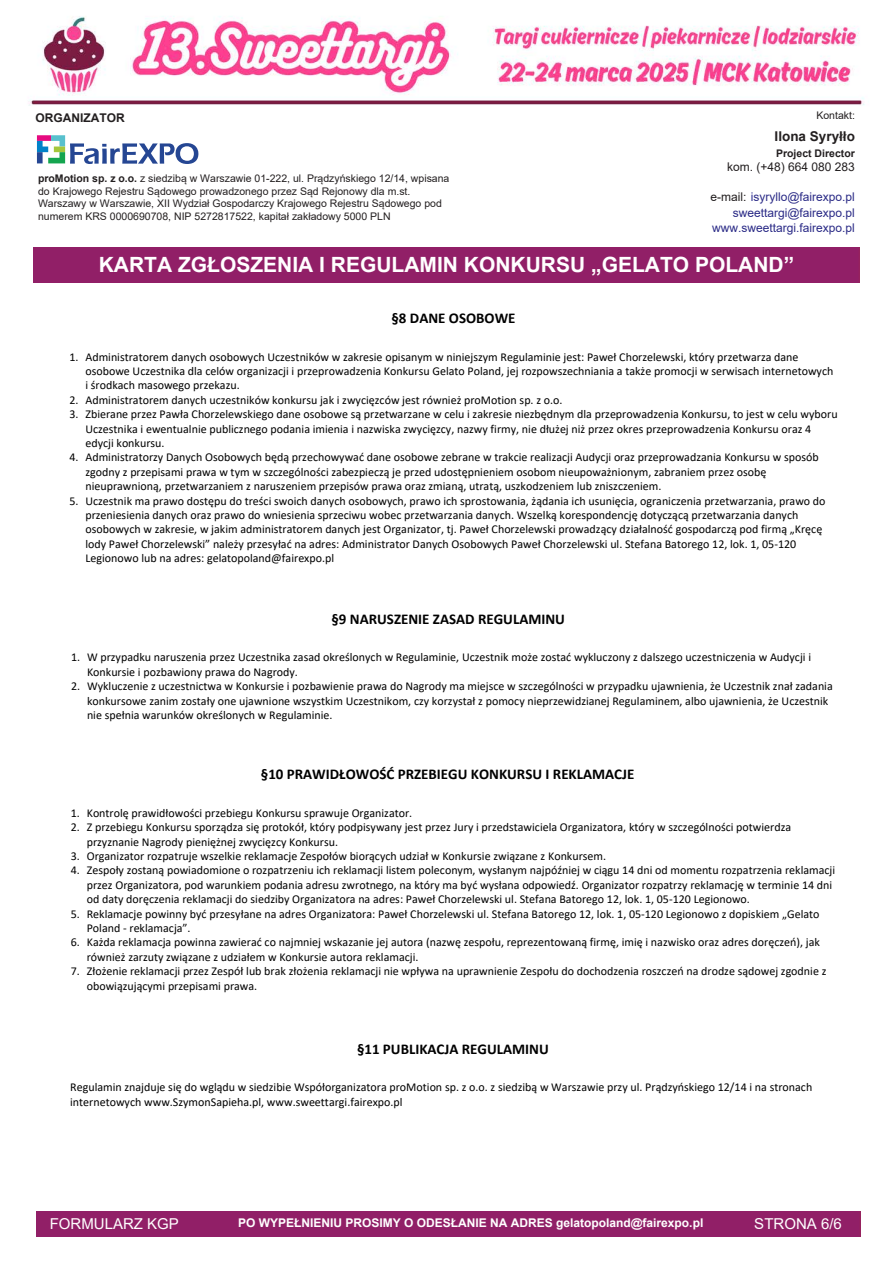
<style>
.page{position:relative;width:893px;height:1263px;background:#fff}
.page>*{position:absolute;margin:0;border:0;box-sizing:border-box;transform-origin:0 0}
.t1{font:700 21px "Arial";color:#fff}
.t2{font:700 15px "Calibri";color:#000}
.t3{font:15px "Arial";color:#fff}
.t4{font:700 13.5px "Arial";color:#231f20}
.t5{font:12px/14.4px "Calibri";color:#000}
.t6{font:12px/15.6px "Arial";color:#2a2a86;text-align:right}
.t7{font:700 12px "Arial";color:#fff}
.t8{font:12px "Arial";color:#231f20}
.t9{font:700 12px "Arial";color:#231f20}
.t10{font:10.5px/12.6px "Arial";color:#231f20}
.t11{font:700 10.5px "Arial";color:#231f20}
.s1{font-weight:700}
.s2{color:#231f20}
.s3{color:#2e3092}
.s4{font-style:inherit}
</style>
<div class="page">
<div style="left:36px;top:1211px;width:825px;height:25px;background:#911f67"></div>
<div style="left:33px;top:247px;width:826px;height:35px;background:#911f67"></div>
<svg style="left:37px;top:135px;width:162px;height:29px"></svg>
<img style="left:29px;top:16px;width:836px;height:90px">
<p class="t9" style="left:36px;top:109px;width:91px">ORGANIZATOR</p>
<p class="t10" style="left:38px;top:172px;width:413px"><span class="s1">proMotion sp. z o.o.</span> z siedzibą w Warszawie 01-222, ul. Prądzyńskiego 12/14, wpisana do Krajowego Rejestru Sądowego prowadzonego przez Sąd Rejonowy dla m.st.<br>Warszawy w Warszawie, XII Wydział Gospodarczy Krajowego Rejestru Sądowego pod numerem KRS 0000690708, NIP 5272817522, kapitał zakładowy 5000 PLN</p>
<p class="t10" style="left:816px;top:108px;width:40px">Kontakt:</p>
<p class="t4" style="left:775px;top:126px;width:82px">Ilona Syryłło</p>
<p class="t11" style="left:776px;top:146px;width:80px">Project Director</p>
<p class="t8" style="left:727px;top:159px;width:129px">kom. (+48) 664 080 283</p>
<p class="t6" style="left:710px;top:189px;width:146px"><span class="s2">e-mail:</span> <span class="s3">i</span>syryllo@fairexpo.pl sweettargi@fairexpo.pl www.sweettargi.fairexpo.pl</p>
<h1 class="t1" style="left:99px;top:250px;width:697px">KARTA ZGŁOSZENIA I <span class="s4">REGULAMIN KONKURSU</span> „GELATO POLAND”</h1>
<p class="t2" style="left:392px;top:307px;width:125px">§8 DANE OSOBOWE</p>
<p class="t5" style="left:85px;top:349px;width:749px;text-indent:-16px">1. Administratorem danych osobowych Uczestników w zakresie opisanym w niniejszym Regulaminie jest: Paweł Chorzelewski, który przetwarza dane osobowe Uczestnika dla celów organizacji i przeprowadzenia Konkursu Gelato Poland, jej rozpowszechniania a także promocji w serwisach internetowych i środkach masowego przekazu.</p>
<p class="t5" style="left:69px;top:392px;width:495px">2. Administratorem danych uczestników konkursu jak i zwycięzców jest również proMotion sp. z o.o.</p>
<p class="t5" style="left:85px;top:407px;width:754px;text-indent:-16px">3. Zbierane przez Pawła Chorzelewskiego dane osobowe są przetwarzane w celu i zakresie niezbędnym dla przeprowadzenia Konkursu, to jest w celu wyboru<br>Uczestnika i ewentualnie publicznego podania imienia i nazwiska zwycięzcy, nazwy firmy, nie dłużej niż przez okres przeprowadzenia Konkursu oraz 4 edycji konkursu.</p>
<p class="t5" style="left:85px;top:450px;width:735px;text-indent:-16px">4. Administratorzy Danych Osobowych będą przechowywać dane osobowe zebrane w trakcie realizacji Audycji oraz przeprowadzania Konkursu w sposób zgodny z przepisami prawa w tym w szczególności zabezpieczą je przed udostępnieniem osobom nieupoważnionym, zabraniem przez osobę nieuprawnioną, przetwarzaniem z naruszeniem przepisów prawa oraz zmianą, utratą, uszkodzeniem lub zniszczeniem.</p>
<p class="t5" style="left:85px;top:493px;width:742px;text-indent:-16px">5. Uczestnik ma prawo dostępu do treści swoich danych osobowych, prawo ich sprostowania, żądania ich usunięcia, ograniczenia przetwarzania, prawo do przeniesienia danych oraz prawo do wniesienia sprzeciwu wobec przetwarzania danych. Wszelką korespondencję dotyczącą przetwarzania danych osobowych w zakresie, w jakim administratorem danych jest Organizator, tj. Paweł Chorzelewski prowadzący działalność gospodarczą pod firmą „Kręcę lody Paweł Chorzelewski” należy przesyłać na adres: Administrator Danych Osobowych Paweł Chorzelewski ul. Stefana Batorego 12, lok. 1, 05-120<br>Legionowo lub na adres: gelatopoland@fairexpo.pl</p>
<p class="t2" style="left:331px;top:608px;width:235px">§9 NARUSZENIE ZASAD REGULAMINU</p>
<p class="t5" style="left:87px;top:650px;width:726px;text-indent:-16px">1. W przypadku naruszenia przez Uczestnika zasad określonych w Regulaminie, Uczestnik może zostać wykluczony z dalszego uczestniczenia w Audycji i<br>Konkursie i pozbawiony prawa do Nagrody.</p>
<p class="t5" style="left:87px;top:679px;width:747px;text-indent:-16px">2. Wykluczenie z uczestnictwa w Konkursie i pozbawienie prawa do Nagrody ma miejsce w szczególności w przypadku ujawnienia, że Uczestnik znał zadania konkursowe zanim zostały one ujawnione wszystkim Uczestnikom, czy korzystał z pomocy nieprzewidzianej Regulaminem, albo ujawnienia, że Uczestnik nie spełnia warunków określonych w Regulaminie.</p>
<p class="t2" style="left:261px;top:764px;width:375px">§10 PRAWIDŁOWOŚĆ PRZEBIEGU KONKURSU I REKLAMACJE</p>
<p class="t5" style="left:71px;top:805px;width:343px">1. Kontrolę prawidłowości przebiegu Konkursu sprawuje Organizator.</p>
<p class="t5" style="left:87px;top:820px;width:706px;text-indent:-16px">2. Z przebiegu Konkursu sporządza się protokół, który podpisywany jest przez Jury i przedstawiciela Organizatora, który w szczególności potwierdza przyznanie Nagrody pieniężnej zwycięzcy Konkursu.</p>
<p class="t5" style="left:71px;top:848px;width:537px">3. Organizator rozpatruje wszelkie reklamacje Zespołów biorących udział w Konkursie związane z Konkursem.</p>
<p class="t5" style="left:87px;top:863px;width:750px;text-indent:-16px">4. Zespoły zostaną powiadomione o rozpatrzeniu ich reklamacji listem poleconym, wysłanym najpóźniej w ciągu 14 dni od momentu rozpatrzenia reklamacji przez Organizatora, pod warunkiem podania adresu zwrotnego, na który ma być wysłana odpowiedź. Organizator rozpatrzy reklamację w terminie 14 dni od daty doręczenia reklamacji do siedziby Organizatora na adres: Paweł Chorzelewski ul. Stefana Batorego 12, lok. 1, 05-120 Legionowo.</p>
<p class="t5" style="left:87px;top:906px;width:734px;text-indent:-16px">5. Reklamacje powinny być przesyłane na adres Organizatora: Paweł Chorzelewski ul. Stefana Batorego 12, lok. 1, 05-120 Legionowo z dopiskiem „Gelato<br>Poland - reklamacja”.</p>
<p class="t5" style="left:87px;top:935px;width:735px;text-indent:-16px">6. Każda reklamacja powinna zawierać co najmniej wskazanie jej autora (nazwę zespołu, reprezentowaną firmę, imię i nazwisko oraz adres doręczeń), jak również zarzuty związane z udziałem w Konkursie autora reklamacji.</p>
<p class="t5" style="left:87px;top:964px;width:741px;text-indent:-16px">7. Złożenie reklamacji przez Zespół lub brak złożenia reklamacji nie wpływa na uprawnienie Zespołu do dochodzenia roszczeń na drodze sądowej zgodnie z obowiązującymi przepisami prawa.</p>
<p class="t2" style="left:357px;top:1038px;width:193px">§11 PUBLIKACJA REGULAMINU</p>
<p class="t5" style="left:70px;top:1080px;width:744px">Regulamin znajduje się do wglądu w siedzibie Współorganizatora proMotion sp. z o.o. z siedzibą w Warszawie przy ul. Prądzyńskiego 12/14 i na stronach internetowych www.SzymonSapieha.pl, www.sweettargi.fairexpo.pl</p>
<p class="t3" style="left:50px;top:1214px;width:131px">FORMULARZ KGP</p>
<p class="t7" style="left:238px;top:1214px;width:467px">PO WYPEŁNIENIU PROSIMY O ODESŁANIE NA ADRES gelatopoland@fairexpo.pl</p>
<p class="t3" style="left:754px;top:1213px;width:89px">STRONA 6/6</p>
</div>
